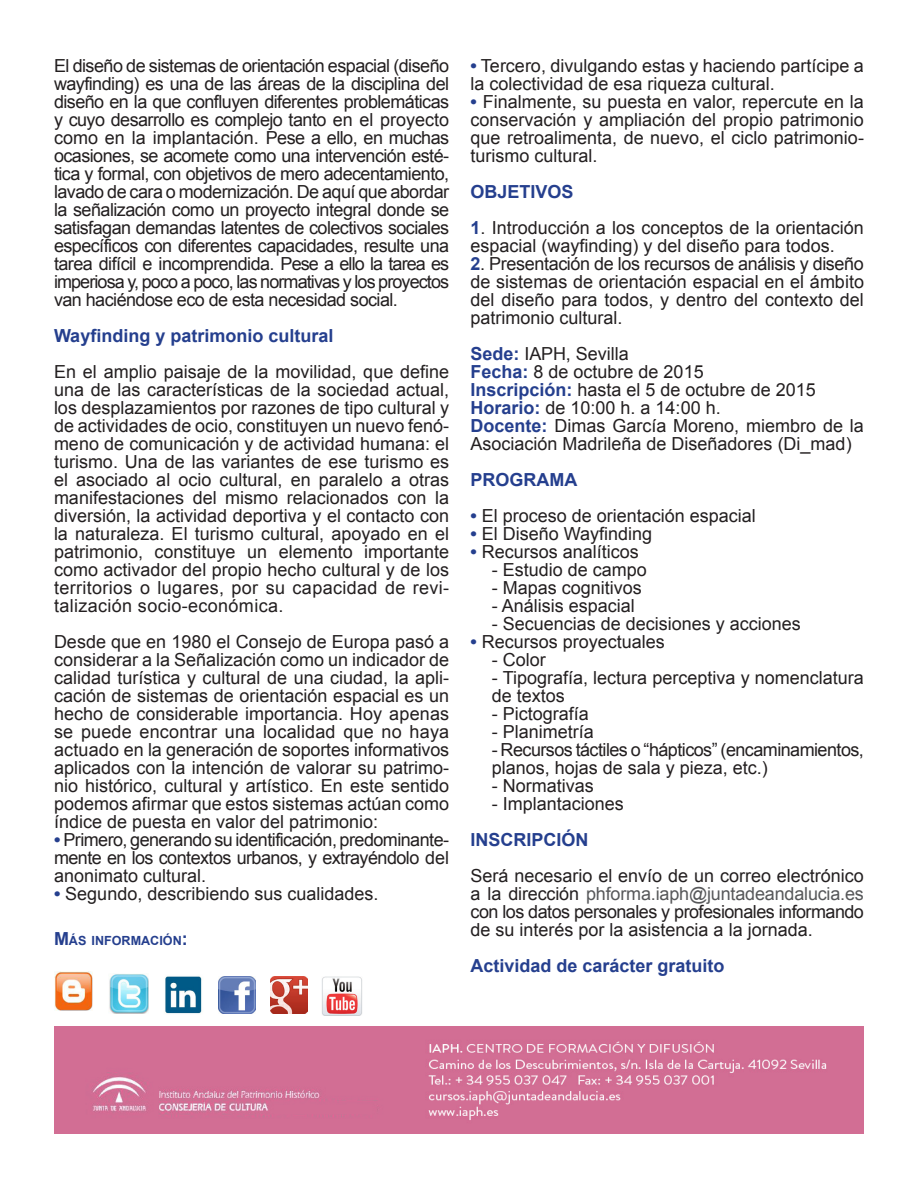
<style>
.page{position:relative;width:918px;height:1188px;background:#fff}
.page>*{position:absolute;margin:0;border:0;box-sizing:border-box;transform-origin:0 0}
.t1{font:18px/18px "Arial";color:#231f20;text-align:justify}
.t2{font:700 18px "Arial";color:#253f8e}
.t3{font:18px/18px "Arial";letter-spacing:-.03em;color:#231f20}
.t4{font:700 12.6px "Arial";color:#253f8e}
.s1{font-weight:700;color:#253f8e}
.s2{font-size:18px}
.s3{color:#57585a}
</style>
<div class="page">
<img style="left:54px;top:972px;width:39px;height:39px">
<img style="left:109px;top:973px;width:40px;height:40px">
<img style="left:165px;top:976px;width:37px;height:38px">
<img style="left:218px;top:976px;width:37px;height:37px">
<img style="left:271px;top:976px;width:37px;height:37px">
<img style="left:322px;top:976px;width:40px;height:40px">
<img style="left:54px;top:1027px;width:810px;height:107px">
<p class="t1" style="left:54px;top:57px;width:397px">El diseño de sistemas de orientación espacial (diseño wayfinding) es una de las áreas de la disciplina del diseño en la que confluyen diferentes problemáticas y cuyo desarrollo es complejo tanto en el proyecto como en la implantación. Pese a ello, en muchas ocasiones, se acomete como una intervención esté&shy;tica y formal, con objetivos de mero adecentamiento, lavado de cara o modernización. De aquí que abordar la señalización como un proyecto integral donde se satisfagan demandas latentes de colectivos sociales específicos con diferentes capacidades, resulte una tarea difícil e incomprendida. Pese a ello la tarea es imperiosa y, poco a poco, las normativas y los proyectos van haciéndose eco de esta necesidad social.</p>
<p class="t2" style="left:54px;top:324px;width:281px">Wayfinding y patrimonio cultural</p>
<p class="t1" style="left:54px;top:363px;width:397px">En el amplio paisaje de la movilidad, que define una de las características de la sociedad actual, los desplazamientos por razones de tipo cultural y de actividades de ocio, constituyen un nuevo fenó&shy;meno de comunicación y de actividad humana: el turismo. Una de las variantes de ese turismo es el asociado al ocio cultural, en paralelo a otras manifestaciones del mismo relacionados con la diversión, la actividad deportiva y el contacto con la naturaleza. El turismo cultural, apoyado en el patrimonio, constituye un elemento importante como activador del propio hecho cultural y de los territorios o lugares, por su capacidad de revi&shy;talización socio-económica.</p>
<p class="t1" style="left:54px;top:633px;width:397px">Desde que en 1980 el Consejo de Europa pasó a considerar a la Señalización como un indicador de calidad turística y cultural de una ciudad, la apli&shy;cación de sistemas de orientación espacial es un hecho de considerable importancia. Hoy apenas se puede encontrar una localidad que no haya actuado en la generación de soportes informativos aplicados con la intención de valorar su patrimo&shy;nio histórico, cultural y artístico. En este sentido podemos afirmar que estos sistemas actúan como índice de puesta en valor del patrimonio:</p>
<p class="t1" style="left:54px;top:831px;width:397px"><span class="s1">•</span> Primero, generando su identificación, predominante&shy;mente en los contextos urbanos, y extrayéndolo del anonimato cultural.</p>
<p class="t1" style="left:54px;top:885px;width:326px"><span class="s1">•</span> Segundo, describiendo sus cualidades.</p>
<p class="t4" style="left:54px;top:933px;width:135px"><span class="s2">M</span>ás información<span class="s2">:</span></p>
<p class="t1" style="left:471px;top:57px;width:395px"><span class="s1">•</span> Tercero, divulgando estas y haciendo partícipe a la colectividad de esa riqueza cultural.</p>
<p class="t1" style="left:471px;top:93px;width:395px"><span class="s1">•</span> Finalmente, su puesta en valor, repercute en la conservación y ampliación del propio patrimonio que retroalimenta, de nuevo, el ciclo patrimonio&shy;turismo cultural.</p>
<p class="t2" style="left:471px;top:180px;width:105px">Objetivos</p>
<p class="t1" style="left:471px;top:219px;width:395px"><span class="s1">1</span>. Introducción a los conceptos de la orientación espacial (wayfinding) y del diseño para todos.</p>
<p class="t1" style="left:471px;top:255px;width:395px"><span class="s1">2</span>. Presentación de los recursos de análisis y diseño de sistemas de orientación espacial en el ámbito del diseño para todos, y dentro del contexto del patrimonio cultural.</p>
<p class="t1" style="left:471px;top:345px;width:160px"><span class="s1">Sede:</span> IAPH, Sevilla</p>
<p class="t1" style="left:471px;top:363px;width:235px"><span class="s1">Fecha:</span> 8 de octubre de 2015</p>
<p class="t1" style="left:471px;top:381px;width:347px"><span class="s1">Inscripción:</span> hasta el 5 de octubre de 2015</p>
<p class="t1" style="left:471px;top:399px;width:252px"><span class="s1">Horario:</span> de 10:00 h. a 14:00 h.</p>
<p class="t1" style="left:471px;top:417px;width:395px"><span class="s1">Docente:</span> Dimas García Moreno, miembro de la<br>Asociación Madrileña de Diseñadores (Di_mad)</p>
<p class="t2" style="left:471px;top:468px;width:108px">Programa</p>
<p class="t1" style="left:471px;top:507px;width:287px"><span class="s1">•</span> El proceso de orientación espacial</p>
<p class="t1" style="left:471px;top:525px;width:183px"><span class="s1">•</span> El Diseño Wayfinding</p>
<p class="t1" style="left:471px;top:543px;width:170px"><span class="s1">•</span> Recursos analíticos</p>
<p class="t1" style="left:492px;top:561px;width:157px">- Estudio de campo</p>
<p class="t1" style="left:492px;top:579px;width:152px">- Mapas cognitivos</p>
<p class="t1" style="left:492px;top:597px;width:145px">- Análisis espacial</p>
<p class="t1" style="left:492px;top:615px;width:311px">- Secuencias de decisiones y acciones</p>
<p class="t1" style="left:471px;top:633px;width:196px"><span class="s1">•</span> Recursos proyectuales</p>
<p class="t1" style="left:492px;top:651px;width:55px">- Color</p>
<p class="t1" style="left:492px;top:669px;width:374px">- Tipografía, lectura perceptiva y nomenclatura de textos</p>
<p class="t1" style="left:492px;top:705px;width:99px">- Pictografía</p>
<p class="t1" style="left:492px;top:723px;width:104px">- Planimetría</p>
<p class="t3" style="left:492px;top:741px;width:374px">- Recursos táctiles o “hápticos” (encaminamientos, planos, hojas de sala y pieza, etc.)</p>
<p class="t1" style="left:492px;top:777px;width:104px">- Normativas</p>
<p class="t1" style="left:492px;top:795px;width:134px">- Implantaciones</p>
<p class="t2" style="left:471px;top:828px;width:12px">INSCRIPCIÓN</p>
<p class="t1" style="left:471px;top:867px;width:395px">Será necesario el envío de un correo electrónico a la dirección <span class="s3">phforma.iaph@juntadeandalucia.es </span>con los datos personales y profesionales informando de su interés por la asistencia a la jornada.</p>
<p class="t2" style="left:471px;top:954px;width:256px">Actividad de carácter gratuito</p>
</div>
